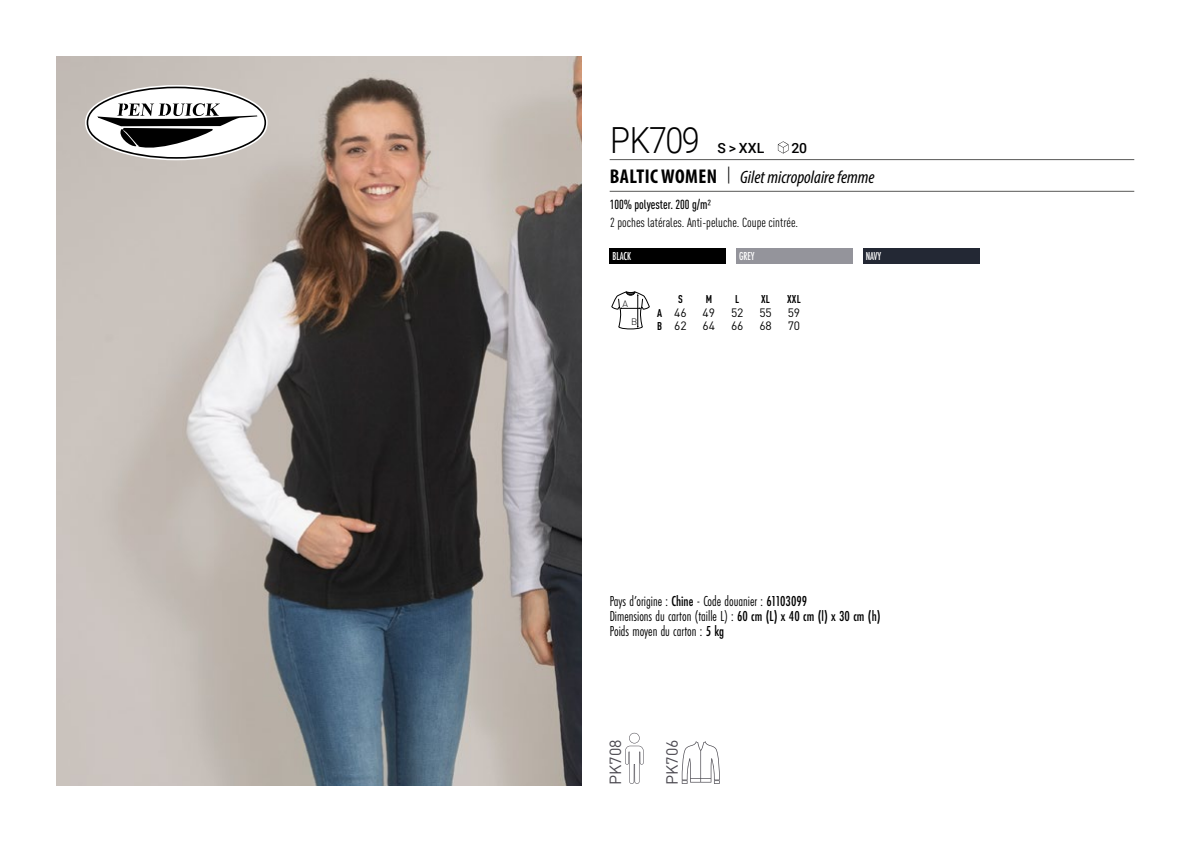
<style>
.page{position:relative;width:1191px;height:842px;background:#fff}
.page>*{position:absolute;margin:0;border:0;box-sizing:border-box;transform-origin:0 0}
.t1{font:300 36px "Roboto";letter-spacing:-.04em;color:#000;scale:.9 1}
.t2{font:italic 18px "Myriad Variable Concept";color:#000}
.t3{font:16px "DIN Pro";color:#4b4950}
.t4{font:15px "Futura PT Cond";color:#000;scale:.95 1}
.t5{font:500 14px "Roboto";color:#000}
.t6{font:condensed 13px "DIN Pro";color:#000}
.grammage_2020{font:500 condensed 13px "DIN Pro";color:#000;scale:.95 1}
._88_tailles_tab_maigre_2016{font:12px "DIN Pro";color:#000}
.Coloris_nuancier_blanc{font:500 12px "Futura PT Cond";letter-spacing:-.01em;color:#fff;scale:.9 1}
._88_tailles_tab_maigre_2016-2{font:700 condensed 11.2px "DIN Pro";color:#000;scale:.95 1}
.t7{font:300 9.2px "DIN";color:#000}
.s1{font-family:"Myriad Pro";font-weight:700;font-style:normal;font-stretch:condensed;font-size:20px}
.s2{font-family:"Roboto Condensed";font-weight:300;font-style:normal;font-size:20px}
.s3{font-weight:700;font-stretch:condensed;font-size:11.2px}
.s4{font-weight:500}
</style>
<div class="page">
<img style="left:57px;top:57px;width:524px;height:728px">
<svg style="left:85px;top:85px;width:183px;height:75px"></svg>
<div style="left:609px;top:249px;width:117px;height:15px;background:#000"></div>
<div style="left:736px;top:249px;width:116px;height:15px;background:#94949b"></div>
<div style="left:863px;top:249px;width:116px;height:15px;background:#232834"></div>
<svg style="left:625px;top:733px;width:18px;height:51px"></svg>
<svg style="left:682px;top:741px;width:37px;height:43px"></svg>
<svg style="left:611px;top:291px;width:38px;height:38px"></svg>
<hr style="left:609px;top:159px;width:525px;height:1px;background:#575756">
<hr style="left:609px;top:191px;width:525px;height:1px;background:#575756">
<svg style="left:778px;top:141px;width:10px;height:13px"></svg>
<p class="t1" style="left:610px;top:115px;width:101px">PK709</p>
<p class="t5" style="left:717px;top:138px;width:48px">S &gt; XXL</p>
<p class="t5" style="left:791px;top:138px;width:17px">20</p>
<p class="t2" style="left:610px;top:166px;width:266px"><span class="s1">BALTIC WOMEN</span> <span class="s2">|</span> Gilet micropolaire femme</p>
<p class="grammage_2020" style="left:609px;top:194px;width:108px">100% polyester. 200 g/m2</p>
<p class="t6" style="left:610px;top:213px;width:189px">2 poches latérales. Anti-peluche. Coupe cintrée.</p>
<p class="Coloris_nuancier_blanc" style="left:612px;top:249px;width:22px">BLACK</p>
<p class="Coloris_nuancier_blanc" style="left:739px;top:249px;width:19px">GREY</p>
<p class="Coloris_nuancier_blanc" style="left:866px;top:249px;width:18px">NAVY</p>
<p class="t7" style="left:622px;top:298px;width:7px">A</p>
<p class="t7" style="left:631px;top:316px;width:8px">B</p>
<p class="_88_tailles_tab_maigre_2016-2" style="left:678px;top:291px;width:6px">S</p>
<p class="_88_tailles_tab_maigre_2016-2" style="left:705px;top:291px;width:8px">M</p>
<p class="_88_tailles_tab_maigre_2016-2" style="left:735px;top:291px;width:6px">L</p>
<p class="_88_tailles_tab_maigre_2016-2" style="left:761px;top:291px;width:11px">XL</p>
<p class="_88_tailles_tab_maigre_2016-2" style="left:787px;top:291px;width:16px">XXL</p>
<p class="_88_tailles_tab_maigre_2016" style="left:657px;top:303px;width:31px"><span class="s3">A</span> 46</p>
<p class="_88_tailles_tab_maigre_2016" style="left:702px;top:303px;width:14px">49</p>
<p class="_88_tailles_tab_maigre_2016" style="left:731px;top:303px;width:14px">52</p>
<p class="_88_tailles_tab_maigre_2016" style="left:759px;top:303px;width:14px">55</p>
<p class="_88_tailles_tab_maigre_2016" style="left:787px;top:303px;width:14px">59</p>
<p class="_88_tailles_tab_maigre_2016" style="left:657px;top:316px;width:31px"><span class="s3">B</span> 62</p>
<p class="_88_tailles_tab_maigre_2016" style="left:702px;top:316px;width:14px">64</p>
<p class="_88_tailles_tab_maigre_2016" style="left:731px;top:316px;width:14px">66</p>
<p class="_88_tailles_tab_maigre_2016" style="left:759px;top:316px;width:14px">68</p>
<p class="_88_tailles_tab_maigre_2016" style="left:787px;top:316px;width:14px">70</p>
<p class="t4" style="left:609px;top:592px;width:209px">Pays d’origine : <span class="s4">Chine</span> - Code douanier : <span class="s4">61103099</span></p>
<p class="t4" style="left:609px;top:607px;width:287px">Dimensions du carton (taille L) : <span class="s4">60 cm (L) x 40 cm (l) x 30 cm (h)</span></p>
<p class="t4" style="left:609px;top:622px;width:122px">Poids moyen du carton : <span class="s4">5 kg</span></p>
<p class="t3" style="left:602px;top:785px;width:47px;rotate:-90deg">PK708</p>
<p class="t3" style="left:659px;top:785px;width:47px;rotate:-90deg">PK706</p>
</div>
